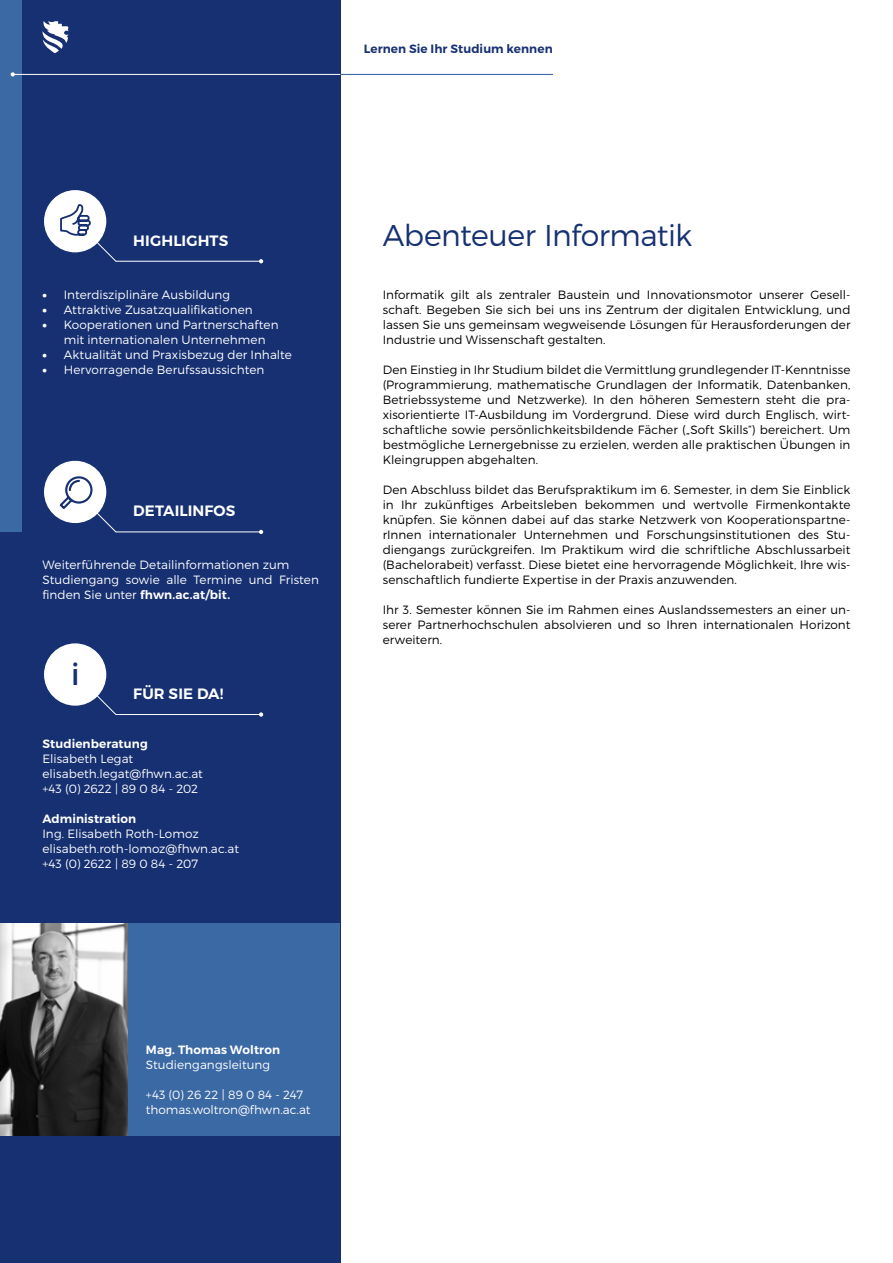
<style>
.page{position:relative;width:893px;height:1263px;background:#fff}
.page>*{position:absolute;margin:0;border:0;box-sizing:border-box;transform-origin:0 0}
.t1{font:300 30px "Montserrat";letter-spacing:-.015em;color:#163072}
.t2{font:30px "Montserrat";color:#163072}
.t3{font:600 15px "Montserrat";letter-spacing:.01em;color:#fff}
.t4{font:300 12px/15px "Montserrat";letter-spacing:.005em;color:#000;text-align:justify}
.t5{font:300 12px/15px "Montserrat";letter-spacing:.005em;color:#fff}
.t6{font:600 12px "Montserrat";letter-spacing:.005em;color:#fff}
.t7{font:600 12px "Montserrat";letter-spacing:.005em;color:#163072}
.s1{font-weight:900}
.s2{font-weight:600}
</style>
<div class="page">
<div style="left:0;top:0;width:340px;height:1263px;background:#163072"></div>
<div style="left:0;top:0;width:21px;height:531px;background:#3b69a4"></div>
<hr style="left:340px;top:74px;width:213px;height:1px;background:#61a4d7">
<hr style="left:13px;top:74px;width:327px;height:1px;background:#fff">
<svg style="left:11px;top:72px;width:4px;height:5px"></svg>
<svg style="left:43px;top:21px;width:25px;height:32px"></svg>
<div style="left:0;top:923px;width:340px;height:212px;background:#3b69a4"></div>
<hr style="left:116px;top:261px;width:145px;height:1px;background:#fff">
<div style="left:43px;top:189px;width:64px;height:64px;background:#fff;border-radius:50%"></div>
<div style="left:43px;top:189px;width:65px;height:65px;border:2px solid #163072;border-radius:50%"></div>
<hr style="left:116px;top:531px;width:145px;height:1px;background:#fff">
<div style="left:43px;top:460px;width:64px;height:64px;background:#fff;border-radius:50%"></div>
<div style="left:43px;top:459px;width:65px;height:66px;border:2px solid #163072;border-radius:50%"></div>
<hr style="left:116px;top:714px;width:145px;height:1px;background:#fff">
<div style="left:43px;top:643px;width:64px;height:63px;background:#fff;border-radius:50%"></div>
<div style="left:43px;top:642px;width:65px;height:65px;border:2px solid #163072;border-radius:50%"></div>
<svg style="left:75px;top:673px;width:41px;height:42px"></svg>
<svg style="left:59px;top:202px;width:58px;height:60px"></svg>
<svg style="left:58px;top:475px;width:59px;height:58px"></svg>
<svg style="left:259px;top:259px;width:4px;height:4px"></svg>
<svg style="left:259px;top:530px;width:4px;height:4px"></svg>
<svg style="left:259px;top:712px;width:4px;height:5px"></svg>
<img style="left:0;top:923px;width:128px;height:212px">
<p class="t7" style="left:364px;top:41px;width:190px">Lernen Sie Ihr Studium kennen</p>
<p class="t3" style="left:133px;top:231px;width:97px">HIGHLIGHTS</p>
<p class="t5" style="left:43px;top:287px;width:189px"><span class="s1">•</span> Interdisziplinäre Ausbildung</p>
<p class="t5" style="left:43px;top:302px;width:212px"><span class="s1">•</span> Attraktive Zusatzqualifikationen</p>
<p class="t5" style="left:64px;top:317px;width:216px;text-indent:-21px"><span class="s1">•</span> Kooperationen und Partnerschaften mit internationalen Unternehmen</p>
<p class="t5" style="left:43px;top:347px;width:251px"><span class="s1">•</span> Aktualität und Praxisbezug der Inhalte</p>
<p class="t5" style="left:43px;top:362px;width:223px"><span class="s1">•</span> Hervorragende Berufssaussichten</p>
<p class="t3" style="left:133px;top:502px;width:104px">DETAILINFOS</p>
<p class="t5" style="left:43px;top:557px;width:278px">Weiterführende Detailinformationen zum<br>Studiengang sowie alle Termine und Fristen finden Sie unter <span class="s2">fhwn.ac.at/bit.</span></p>
<h1 class="t2" style="left:71px;top:656px;width:10px">i</h1>
<p class="t3" style="left:133px;top:684px;width:92px">FÜR SIE DA!</p>
<p class="t6" style="left:43px;top:736px;width:107px">Studienberatung</p>
<p class="t5" style="left:43px;top:751px;width:162px">Elisabeth Legat elisabeth.legat@fhwn.ac.at +43 (0) 2622 | 89 0 84 - 202</p>
<p class="t6" style="left:43px;top:811px;width:95px">Administration</p>
<p class="t5" style="left:43px;top:826px;width:198px">Ing. Elisabeth Roth-Lomoz elisabeth.roth-lomoz@fhwn.ac.at +43 (0) 2622 | 89 0 84 - 207</p>
<h1 class="t1" style="left:383px;top:217px;width:311px">Abenteuer Informatik</h1>
<p class="t4" style="left:383px;top:287px;width:469px">Informatik gilt als zentraler Baustein und Innovationsmotor unserer Gesell&shy;schaft. Begeben Sie sich bei uns ins Zentrum der digitalen Entwicklung, und lassen Sie uns gemeinsam wegweisende Lösungen für Herausforderungen der Industrie und Wissenschaft gestalten.</p>
<p class="t4" style="left:383px;top:362px;width:469px">Den Einstieg in Ihr Studium bildet die Vermittlung grundlegender IT-Kenntnisse (Programmierung, mathematische Grundlagen der Informatik, Datenbanken, Betriebssysteme und Netzwerke). In den höheren Semestern steht die pra&shy;xisorientierte IT-Ausbildung im Vordergrund. Diese wird durch Englisch, wirt&shy;schaftliche sowie persönlichkeitsbildende Fächer („Soft Skills“) bereichert. Um bestmögliche Lernergebnisse zu erzielen, werden alle praktischen Übungen in Kleingruppen abgehalten.</p>
<p class="t4" style="left:383px;top:482px;width:469px">Den Abschluss bildet das Berufspraktikum im 6. Semester, in dem Sie Einblick in Ihr zukünftiges Arbeitsleben bekommen und wertvolle Firmenkontakte knüpfen. Sie können dabei auf das starke Netzwerk von Kooperationspartne&shy;rInnen internationaler Unternehmen und Forschungsinstitutionen des Stu&shy;diengangs zurückgreifen. Im Praktikum wird die schriftliche Abschlussarbeit (Bachelorabeit) verfasst. Diese bietet eine hervorragende Möglichkeit, Ihre wis&shy;senschaftlich fundierte Expertise in der Praxis anzuwenden.</p>
<p class="t4" style="left:383px;top:602px;width:469px">Ihr 3. Semester können Sie im Rahmen eines Auslandssemesters an einer un&shy;serer Partnerhochschulen absolvieren und so Ihren internationalen Horizont erweitern.</p>
<p class="t6" style="left:146px;top:1042px;width:136px">Mag. Thomas Woltron</p>
<p class="t5" style="left:146px;top:1057px;width:126px">Studiengangsleitung</p>
<p class="t5" style="left:146px;top:1087px;width:166px">+43 (0) 26 22 | 89 0 84 - 247 thomas.woltron@fhwn.ac.at</p>
</div>
